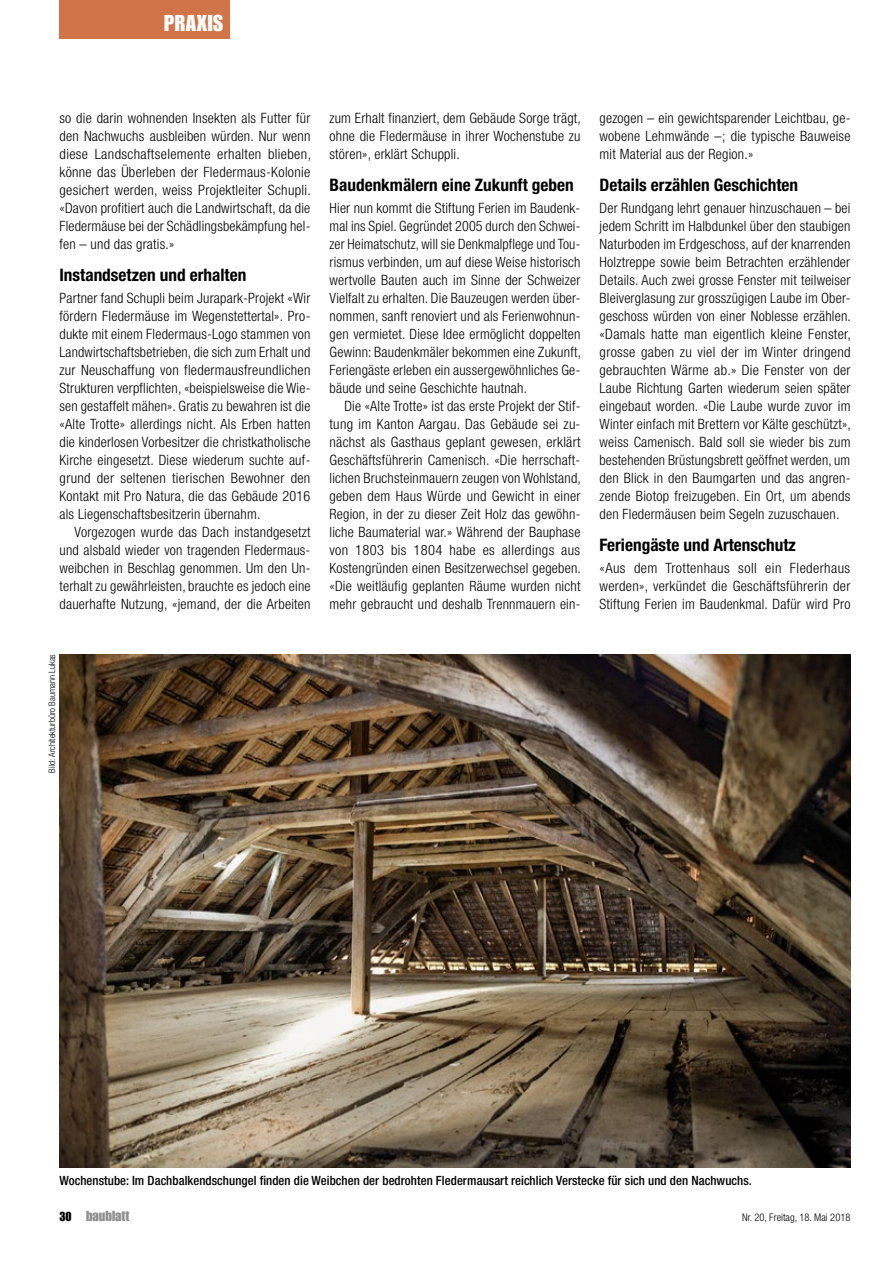
<style>
.page{position:relative;width:893px;height:1263px;background:#fff}
.page>*{position:absolute;margin:0;border:0;box-sizing:border-box;transform-origin:0 0}
.t1{font:22.5px "Impact LT Std";letter-spacing:.025em;color:#fff}
.t2{font:700 condensed 17.25px "Helvetica Neue LT Pro";color:#000}
.t3{font:300 condensed 14.25px/18px "Helvetica Neue LT Pro";letter-spacing:.015em;color:#000;text-align:justify}
.t4{font:14.25px "Impact LT Std";color:#8f8f8f}
.t5{font:500 condensed 12.75px "Helvetica Neue LT Pro";letter-spacing:.005em;color:#000}
.t6{font:300 condensed 10.5px "Helvetica Neue LT Pro";color:#000}
.t7{font:300 condensed 9px "Helvetica Neue LT Pro";color:#000}
.s1{font-size:12.75px;color:#000}
</style>
<div class="page">
<img style="left:60px;top:654px;width:790px;height:513px">
<div style="left:60px;top:0;width:170px;height:38px;background:#d17448"></div>
<h1 class="t1" style="left:164px;top:10px;width:61px">PRAXIS</h1>
<p class="t3" style="left:60px;top:109px;width:253px">so die darin wohnenden Insekten als Futter für den Nachwuchs ausbleiben würden. Nur wenn diese Landschaftselemente erhalten blieben, könne das Überleben der Fledermaus-Kolonie gesichert werden, weiss Projektleiter Schupli. «Davon profitiert auch die Landwirtschaft, da die Fledermäuse bei der Schädlingsbekämpfung hel&shy;fen – und das gratis.»</p>
<p class="t2" style="left:60px;top:265px;width:188px">Instandsetzen und erhalten</p>
<p class="t3" style="left:60px;top:289px;width:252px">Partner fand Schupli beim Jurapark-Projekt «Wir fördern Fledermäuse im Wegenstettertal». Pro&shy;dukte mit einem Fledermaus-Logo stammen von Landwirtschaftsbetrieben, die sich zum Erhalt und zur Neuschaffung von fledermausfreundlichen Strukturen verpflichten, «beispielsweise die Wie&shy;sen gestaffelt mähen». Gratis zu bewahren ist die «Alte Trotte» allerdings nicht. Als Erben hatten die kinderlosen Vorbesitzer die christkatholische Kirche eingesetzt. Diese wiederum suchte auf&shy;grund der seltenen tierischen Bewohner den Kontakt mit Pro Natura, die das Gebäude 2016 als Liegenschaftsbesitzerin übernahm.</p>
<p class="t3" style="left:60px;top:523px;width:253px;text-indent:15px">Vorgezogen wurde das Dach instandgesetzt und alsbald wieder von tragenden Fledermaus&shy;weibchen in Beschlag genommen. Um den Un&shy;terhalt zu gewährleisten, brauchte es jedoch eine dauerhafte Nutzung, «jemand, der die Arbeiten</p>
<p class="t7" style="left:47px;top:773px;width:120px;rotate:-90deg">Bild: Architekturbüro Baumann Lukas</p>
<p class="t3" style="left:330px;top:109px;width:253px">zum Erhalt finanziert, dem Gebäude Sorge trägt, ohne die Fledermäuse in ihrer Wochenstube zu stören», erklärt Schuppli.</p>
<p class="t2" style="left:330px;top:175px;width:246px">Baudenkmälern eine Zukunft geben</p>
<p class="t3" style="left:330px;top:199px;width:253px">Hier nun kommt die Stiftung Ferien im Baudenk&shy;mal ins Spiel. Gegründet 2005 durch den Schwei&shy;zer Heimatschutz, will sie Denkmalpflege und Tou&shy;rismus verbinden, um auf diese Weise historisch wertvolle Bauten auch im Sinne der Schweizer Vielfalt zu erhalten. Die Bauzeugen werden über&shy;nommen, sanft renoviert und als Ferienwohnun&shy;gen vermietet. Diese Idee ermöglicht doppelten Gewinn: Baudenkmäler bekommen eine Zukunft, Feriengäste erleben ein aussergewöhnliches Ge&shy;bäude und seine Geschichte hautnah.</p>
<p class="t3" style="left:330px;top:397px;width:253px;text-indent:15px">Die «Alte Trotte» ist das erste Projekt der Stif&shy;tung im Kanton Aargau. Das Gebäude sei zu&shy;nächst als Gasthaus geplant gewesen, erklärt Geschäftsführerin Camenisch. «Die herrschaft&shy;lichen Bruchsteinmauern zeugen von Wohlstand, geben dem Haus Würde und Gewicht in einer Region, in der zu dieser Zeit Holz das gewöhn&shy;liche Baumaterial war.» Während der Bauphase von 1803 bis 1804 habe es allerdings aus Kostengründen einen Besitzerwechsel gegeben. «Die weitläufig geplanten Räume wurden nicht mehr gebraucht und deshalb Trennmauern ein-</p>
<p class="t3" style="left:600px;top:109px;width:252px">gezogen – ein gewichtsparender Leichtbau, ge&shy;wobene Lehmwände –; die typische Bauweise mit Material aus der Region.»</p>
<p class="t2" style="left:600px;top:175px;width:200px">Details erzählen Geschichten</p>
<p class="t3" style="left:600px;top:199px;width:253px">Der Rundgang lehrt genauer hinzuschauen – bei jedem Schritt im Halbdunkel über den staubigen Naturboden im Erdgeschoss, auf der knarrenden Holztreppe sowie beim Betrachten erzählender Details. Auch zwei grosse Fenster mit teilweiser Bleiverglasung zur grosszügigen Laube im Ober&shy;geschoss würden von einer Noblesse erzählen. «Damals hatte man eigentlich kleine Fenster, grosse gaben zu viel der im Winter dringend gebrauchten Wärme ab.» Die Fenster von der Laube Richtung Garten wiederum seien später eingebaut worden. «Die Laube wurde zuvor im Winter einfach mit Brettern vor Kälte geschützt», weiss Camenisch. Bald soll sie wieder bis zum bestehenden Brüstungsbrett geöffnet werden, um den Blick in den Baumgarten und das angren&shy;zende Biotop freizugeben. Ein Ort, um abends den Fledermäusen beim Segeln zuzuschauen.</p>
<p class="t2" style="left:600px;top:535px;width:198px">Feriengäste und Artenschutz</p>
<p class="t3" style="left:600px;top:559px;width:252px">«Aus dem Trottenhaus soll ein Flederhaus werden», verkündet die Geschäftsführerin der Stiftung Ferien im Baudenkmal. Dafür wird Pro</p>
<p class="t5" style="left:60px;top:1173px;width:694px">Wochenstube: Im Dachbalkendschungel finden die Weibchen der bedrohten Fledermausart reichlich Verstecke für sich und den Nachwuchs.</p>
<p class="t4" style="left:60px;top:1208px;width:72px"><span class="s1">30</span> baublatt</p>
<p class="t6" style="left:742px;top:1211px;width:110px">Nr. 20, Freitag, 18. Mai 2018</p>
</div>
